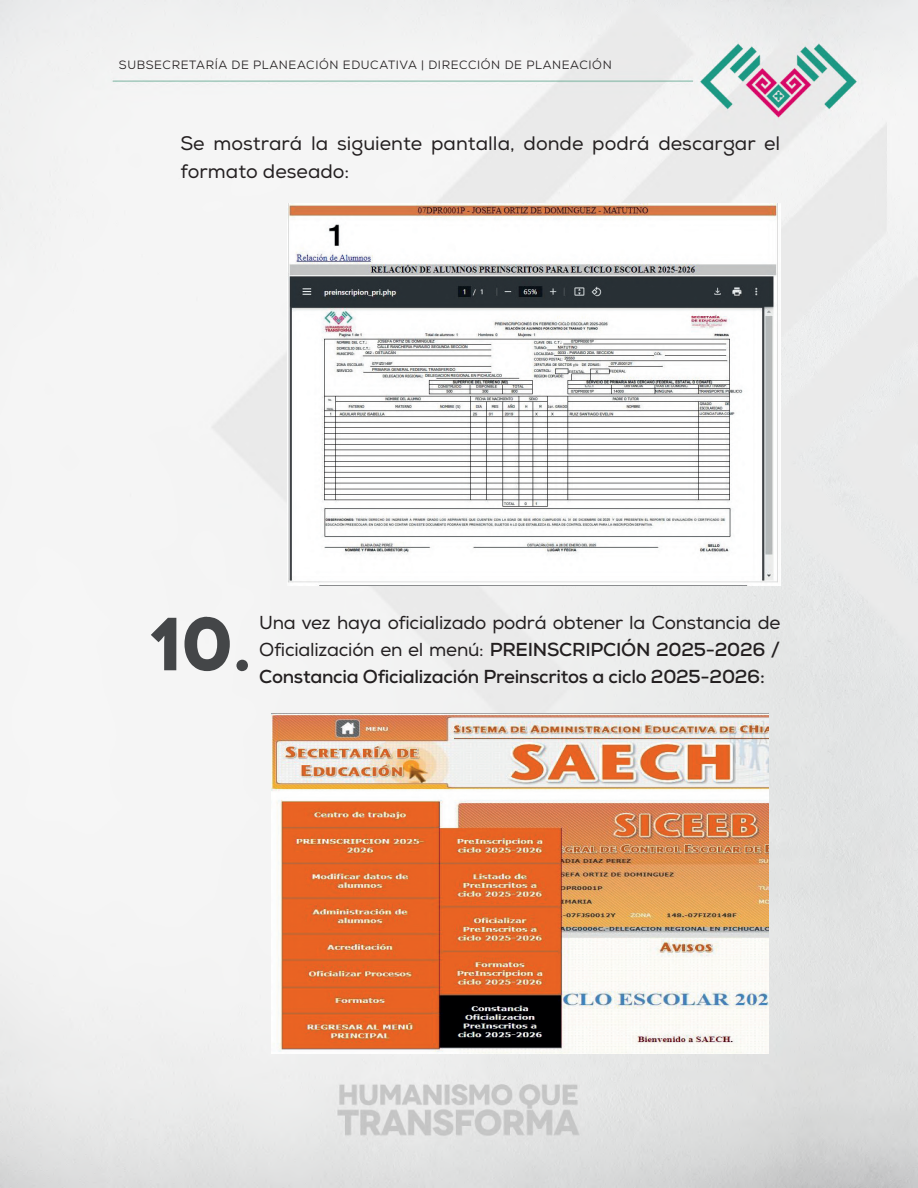
<style>
.page{position:relative;width:918px;height:1188px;background:#fff}
.page>*{position:absolute;margin:0;border:0;box-sizing:border-box;transform-origin:0 0}
.t1{font:700 75px "Novecento";color:#444648}
.t2{font:19.5px/27px "Nexa";color:#231f20}
.t3{font:18.75px/27px "Nexa";letter-spacing:-.015em;color:#231f20}
.t4{font:700 18.75px "Nexa";letter-spacing:-.015em;color:#231f20}
.t5{font:12px "Nexa";letter-spacing:.05em;color:#231f20}
.s1{font-weight:700}
</style>
<div class="page">
<img style="left:0;top:0;width:918px;height:1188px">
<img style="left:271px;top:713px;width:497px;height:340px">
<img style="left:287px;top:204px;width:494px;height:382px">
<p class="t5" style="left:119px;top:57px;width:494px">SUBSECRETARÍA DE PLANEACIÓN EDUCATIVA | DIRECCIÓN DE PLANEACIÓN</p>
<p class="t2" style="left:180px;top:131px;width:601px">Se mostrará la siguiente pantalla, donde podrá descargar el formato deseado:</p>
<h1 class="t1" style="left:148px;top:597px;width:105px">10.</h1>
<p class="t3" style="left:259px;top:609px;width:523px">Una vez haya oficializado podrá obtener la Constancia de<br>Oficialización en el menú: <span class="s1">PREINSCRIPCIÓN 2025-2026 /</span></p>
<p class="t4" style="left:259px;top:664px;width:507px">Constancia Oficialización Preinscritos a ciclo 2025-2026:</p>
</div>
